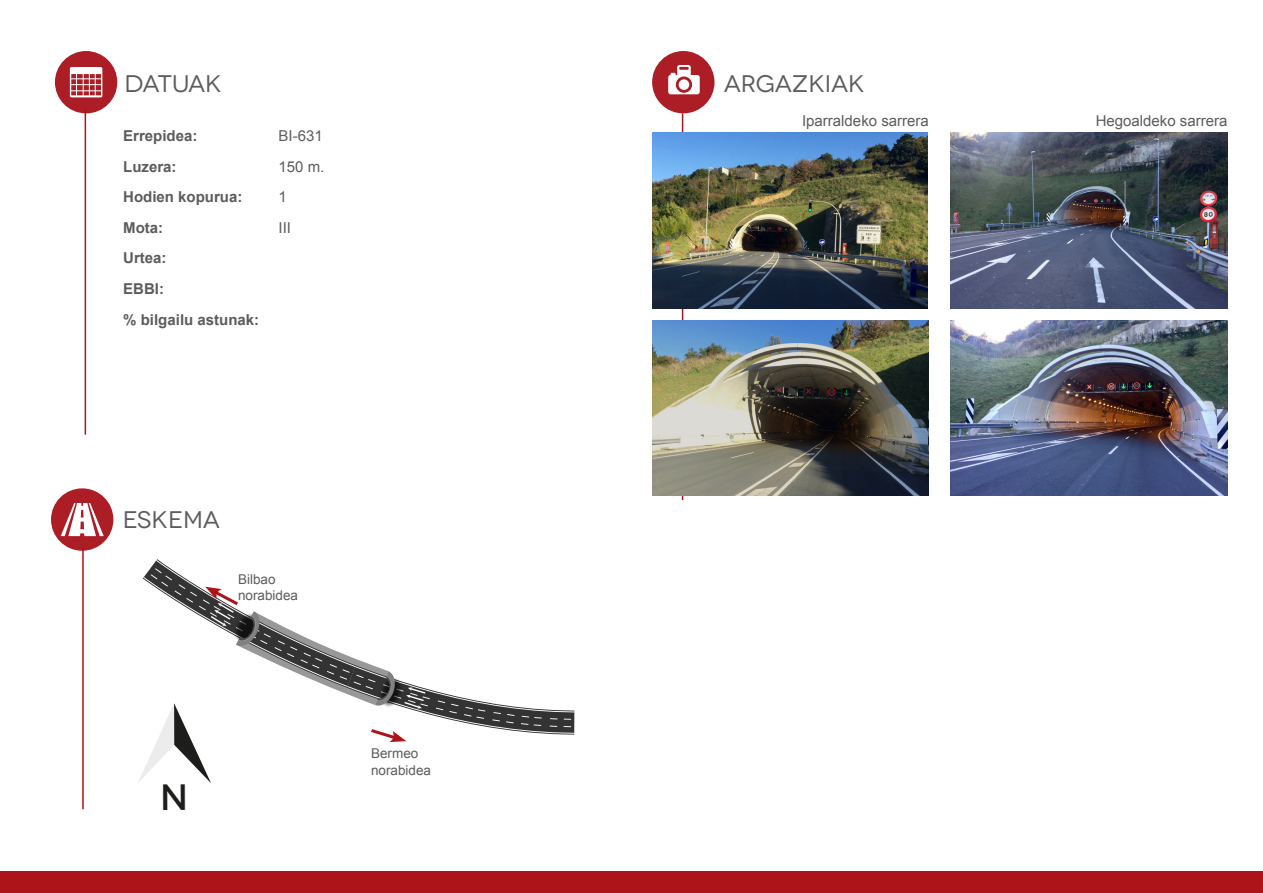
<style>
.page{position:relative;width:1263px;height:893px;background:#fff}
.page>*{position:absolute;margin:0;border:0;box-sizing:border-box;transform-origin:0 0}
.t1{font:500 36.6px "Novecentowide";color:#1d1d1b}
.t2{font:24px "Novecentowide";letter-spacing:-.01em;color:#5e5b5c}
.t3{font:700 15px "Arial";color:#5e5b5c}
.t4{font:15px "Arial";color:#5e5b5c}
.t5{font:13.5px "Arial";color:#5e5b5c}
</style>
<div class="page">
<div style="left:0;top:872px;width:1263px;height:21px;background:#ad141a"></div>
<div style="left:51px;top:488px;width:62px;height:63px;background:#ac1d26;border-radius:50%"></div>
<svg style="left:61px;top:503px;width:43px;height:33px"></svg>
<hr style="left:82px;top:547px;width:2px;height:262px;background:#ad141a">
<div style="left:652px;top:51px;width:62px;height:62px;background:#ac1d26;border-radius:50%"></div>
<svg style="left:668px;top:65px;width:32px;height:29px"></svg>
<div style="left:679px;top:79px;width:10px;height:11px;background:#fff;border-radius:50%"></div>
<hr style="left:682px;top:113px;width:1px;height:387px;background:#ad141a">
<div style="left:55px;top:51px;width:62px;height:62px;background:#ac1d26;border-radius:50%"></div>
<svg style="left:70px;top:67px;width:32px;height:30px"></svg>
<hr style="left:85px;top:107px;width:1px;height:328px;background:#ad141a">
<svg style="left:139px;top:559px;width:435px;height:224px"></svg>
<img style="left:652px;top:133px;width:276px;height:175px">
<img style="left:951px;top:133px;width:276px;height:175px">
<img style="left:652px;top:320px;width:277px;height:175px">
<img style="left:951px;top:320px;width:276px;height:175px">
<p class="t2" style="left:125px;top:70px;width:99px">DATuak</p>
<p class="t2" style="left:724px;top:70px;width:142px">ARGAZKIAK</p>
<p class="t4" style="left:802px;top:111px;width:128px">Iparraldeko sarrera</p>
<p class="t4" style="left:1096px;top:111px;width:133px">Hegoaldeko sarrera</p>
<p class="t3" style="left:123px;top:126px;width:76px">Errepidea:</p>
<p class="t4" style="left:279px;top:126px;width:46px">BI-631</p>
<p class="t3" style="left:123px;top:156px;width:55px">Luzera:</p>
<p class="t4" style="left:279px;top:157px;width:47px">150 m.</p>
<p class="t3" style="left:123px;top:187px;width:121px">Hodien kopurua:</p>
<p class="t4" style="left:279px;top:187px;width:10px">1</p>
<p class="t3" style="left:123px;top:218px;width:41px">Mota:</p>
<p class="t4" style="left:279px;top:218px;width:14px">III</p>
<p class="t3" style="left:123px;top:248px;width:45px">Urtea:</p>
<p class="t3" style="left:123px;top:279px;width:42px">EBBI:</p>
<p class="t3" style="left:123px;top:309px;width:137px">% bilgailu astunak:</p>
<p class="t2" style="left:123px;top:505px;width:99px">ESKEMA</p>
<p class="t5" style="left:238px;top:570px;width:39px">Bilbao</p>
<p class="t5" style="left:238px;top:586px;width:62px">norabidea</p>
<p class="t1" style="left:160px;top:775px;width:30px">N</p>
<p class="t5" style="left:371px;top:745px;width:49px">Bermeo</p>
<p class="t5" style="left:371px;top:761px;width:62px">norabidea</p>
</div>
